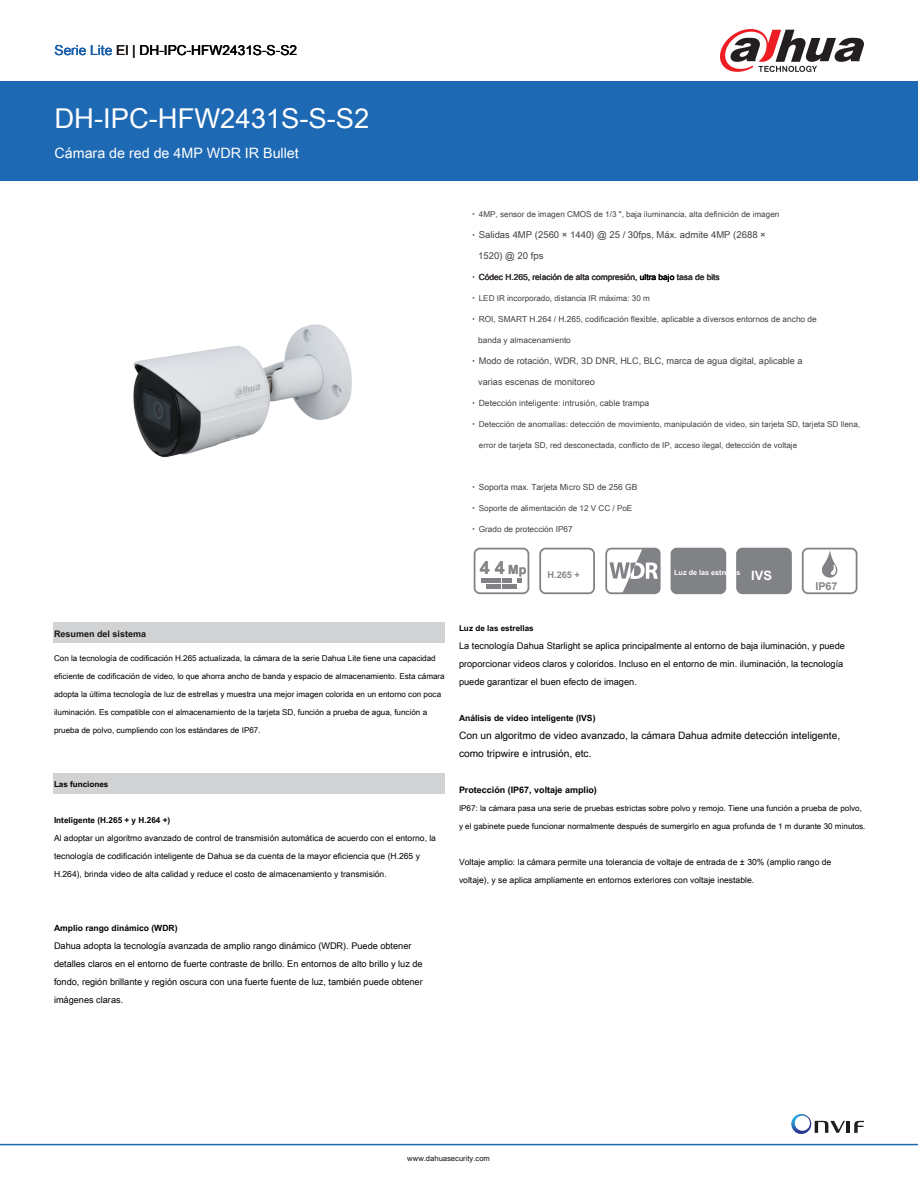
<style>
.page{position:relative;width:918px;height:1188px;background:#fff}
.page>*{position:absolute;margin:0;border:0;box-sizing:border-box;transform-origin:0 0}
.t1{font:27.45px "Arial Unicode MS";color:#fff}
.t2{font:700 18px "Arial Unicode MS";color:#868685}
.t3{font:14.25px "Arial Unicode MS";color:#fff}
.t4{font:13.65px "Arial Unicode MS";color:#040100}
.t5{font:700 10.8px "Arial Unicode MS";color:#868685}
.t6{font:10.2px/18px "Arial Unicode MS";color:#020000}
.t7{font:9.45px "Arial Unicode MS";color:#454041}
.t8{font:9.15px/18px "Arial Unicode MS";color:#020000}
.t9{font:9.15px "Arial Unicode MS";color:#454041}
.t10{font:700 9.15px "Arial Unicode MS";color:#868685}
.t11{font:700 9px "Arial Unicode MS";color:#020000}
.t12{font:700 9px "Arial Unicode MS";color:#171615}
.t13{font:8.55px/18px "Arial Unicode MS";color:#020000}
.t14{font:700 8.55px "Arial Unicode MS";color:#020000}
.t15{font:8.55px "Arial Unicode MS";color:#454041}
.t16{font:8.4px "Arial Unicode MS";color:#454041}
.t17{font:8.25px "Arial Unicode MS";color:#454041}
.t18{font:700 8.25px "Arial Unicode MS";color:#020000}
.t19{font:8.1px "Arial Unicode MS";color:#020000}
.t20{font:8.1px "Arial Unicode MS";color:#454041}
.t21{font:700 8.1px "Arial Unicode MS";color:#020000}
.t22{font:7.65px "Arial Unicode MS";color:#171615}
.t23{font:700 7.2px "Arial Unicode MS";color:#fff}
.s1{color:#1a5eac}
.s2{color:#201916}
.s3{font-weight:700;font-size:8.7px;color:#040100}
.s4{color:#040100}
.s5{font-size:12.6px}
.s6{font-size:12.9px}
</style>
<div class="page">
<div style="left:0;top:81px;width:918px;height:100px;background:#1e69b4"></div>
<hr style="left:0;top:1144px;width:918px;height:1px;background:#1e69b4">
<svg style="left:720px;top:29px;width:144px;height:43px"></svg>
<img style="left:133px;top:324px;width:219px;height:134px">
<div style="left:53px;top:773px;width:392px;height:21px;background:#d1d2d4"></div>
<div style="left:54px;top:622px;width:391px;height:20px;background:#d1d2d4"></div>
<svg style="left:791px;top:1114px;width:73px;height:20px"></svg>
<svg style="left:474px;top:548px;width:55px;height:46px"></svg>
<svg style="left:802px;top:548px;width:55px;height:46px"></svg>
<svg style="left:539px;top:548px;width:56px;height:46px"></svg>
<div style="left:671px;top:548px;width:55px;height:46px;background:#808285"></div>
<div style="left:736px;top:548px;width:56px;height:46px;background:#808285"></div>
<svg style="left:605px;top:548px;width:56px;height:46px"></svg>
<h3 class="t4" style="left:55px;top:41px;width:244px"><span class="s1">Serie Lite</span> <span class="s2">El |</span> DH-IPC-HFW2431S-S-S2</h3>
<h1 class="t1" style="left:55px;top:99px;width:316px">DH-IPC-HFW2431S-S-S2</h1>
<h3 class="t3" style="left:55px;top:143px;width:246px">Cámara de red de 4MP WDR IR Bullet</h3>
<p class="t12" style="left:54px;top:627px;width:94px">Resumen del sistema</p>
<p class="t19" style="left:54px;top:653px;width:383px">Con la tecnología de codificación H.265 actualizada, la cámara de la serie Dahua Lite tiene una capacidad</p>
<p class="t19" style="left:54px;top:671px;width:392px">eficiente de codificación de video, lo que ahorra ancho de banda y espacio de almacenamiento. Esta cámara</p>
<p class="t19" style="left:54px;top:689px;width:389px">adopta la última tecnología de luz de estrellas y muestra una mejor imagen colorida en un entorno con poca</p>
<p class="t19" style="left:54px;top:707px;width:375px">iluminación. Es compatible con el almacenamiento de la tarjeta SD, función a prueba de agua, función a</p>
<p class="t19" style="left:54px;top:725px;width:208px">prueba de polvo, cumpliendo con los estándares de IP67.</p>
<p class="t21" style="left:54px;top:779px;width:56px">Las funciones</p>
<p class="t18" style="left:54px;top:814px;width:118px">Inteligente (H.265 + y H.264 +)</p>
<p class="t13" style="left:54px;top:829px;width:384px">Al adoptar un algoritmo avanzado de control de transmisión automática de acuerdo con el entorno, la tecnología de codificación inteligente de Dahua se da cuenta de la mayor eficiencia que (H.265 y<br>H.264), brinda video de alta calidad y reduce el costo de almacenamiento y transmisión.</p>
<p class="t20" style="left:472px;top:208px;width:309px"><span class="s3">·</span> 4MP, sensor de imagen CMOS de 1/3 ", baja iluminancia, alta definición de imagen</p>
<p class="t7" style="left:472px;top:228px;width:295px"><span class="s3">·</span> Salidas 4MP (2560 × 1440) @ 25 / 30fps, Máx. admite 4MP (2688 ×</p>
<p class="t7" style="left:478px;top:249px;width:67px">1520) @ 20 fps</p>
<p class="t16" style="left:472px;top:271px;width:249px"><span class="s3">·</span> Códec H.265, relación de alta compresión, <span class="s4">ultra bajo</span> tasa de bits</p>
<p class="t20" style="left:472px;top:292px;width:179px"><span class="s3">·</span> LED IR incorporado, distancia IR máxima: 30 m</p>
<p class="t17" style="left:472px;top:313px;width:346px"><span class="s3">·</span> ROI, SMART H.264 / H.265, codificación flexible, aplicable a diversos entornos de ancho de</p>
<p class="t17" style="left:478px;top:334px;width:94px">banda y almacenamiento</p>
<p class="t9" style="left:472px;top:354px;width:332px"><span class="s3">·</span> Modo de rotación, WDR, 3D DNR, HLC, BLC, marca de agua digital, aplicable a</p>
<p class="t9" style="left:478px;top:375px;width:118px">varias escenas de monitoreo</p>
<p class="t15" style="left:472px;top:397px;width:179px"><span class="s3">·</span> Detección inteligente: intrusión, cable trampa</p>
<p class="t20" style="left:472px;top:418px;width:389px"><span class="s3">·</span> Detección de anomalías: detección de movimiento, manipulación de video, sin tarjeta SD, tarjeta SD llena,</p>
<p class="t20" style="left:479px;top:439px;width:320px">error de tarjeta SD, red desconectada, conflicto de IP, acceso ilegal, detección de voltaje</p>
<p class="t16" style="left:472px;top:481px;width:167px"><span class="s3">·</span> Soporta max. Tarjeta Micro SD de 256 GB</p>
<p class="t20" style="left:472px;top:502px;width:162px"><span class="s3">·</span> Soporte de alimentación de 12 V CC / PoE</p>
<p class="t17" style="left:472px;top:523px;width:102px"><span class="s3">·</span> Grado de protección IP67</p>
<h2 class="t2" style="left:480px;top:555px;width:48px">4 4 <span class="s5">Mp</span></h2>
<p class="t10" style="left:547px;top:568px;width:34px">H.265 +</p>
<p class="t23" style="left:674px;top:567px;width:99px">Luz de las estrellas <span class="s6">IVS</span></p>
<h3 class="t5" style="left:815px;top:579px;width:24px">IP67</h3>
<p class="t21" style="left:459px;top:623px;width:76px">Luz de las estrellas</p>
<p class="t8" style="left:459px;top:637px;width:388px">La tecnología Dahua Starlight se aplica principalmente al entorno de baja iluminación, y puede proporcionar videos claros y coloridos. Incluso en el entorno de min. iluminación, la tecnología puede garantizar el buen efecto de imagen.</p>
<p class="t14" style="left:459px;top:712px;width:138px">Análisis de video inteligente (IVS)</p>
<p class="t6" style="left:459px;top:726px;width:383px">Con un algoritmo de video avanzado, la cámara Dahua admite detección inteligente, como tripwire e intrusión, etc.</p>
<p class="t11" style="left:459px;top:784px;width:139px">Protección (IP67, voltaje amplio)</p>
<p class="t19" style="left:459px;top:803px;width:404px">IP67: la cámara pasa una serie de pruebas estrictas sobre polvo y remojo. Tiene una función a prueba de polvo,</p>
<p class="t19" style="left:459px;top:821px;width:408px">y el gabinete puede funcionar normalmente después de sumergirlo en agua profunda de 1 m durante 30 minutos.</p>
<p class="t13" style="left:459px;top:853px;width:374px">Voltaje amplio: la cámara permite una tolerancia de voltaje de entrada de ± 30% (amplio rango de voltaje), y se aplica ampliamente en entornos exteriores con voltaje inestable.</p>
<p class="t14" style="left:54px;top:922px;width:125px">Amplio rango dinámico (WDR)</p>
<p class="t8" style="left:54px;top:937px;width:370px">Dahua adopta la tecnología avanzada de amplio rango dinámico (WDR). Puede obtener detalles claros en el entorno de fuerte contraste de brillo. En entornos de alto brillo y luz de fondo, región brillante y región oscura con una fuerte fuente de luz, también puede obtener imágenes claras.</p>
<p class="t22" style="left:407px;top:1152px;width:84px">www.dahuasecurity.com</p>
</div>
